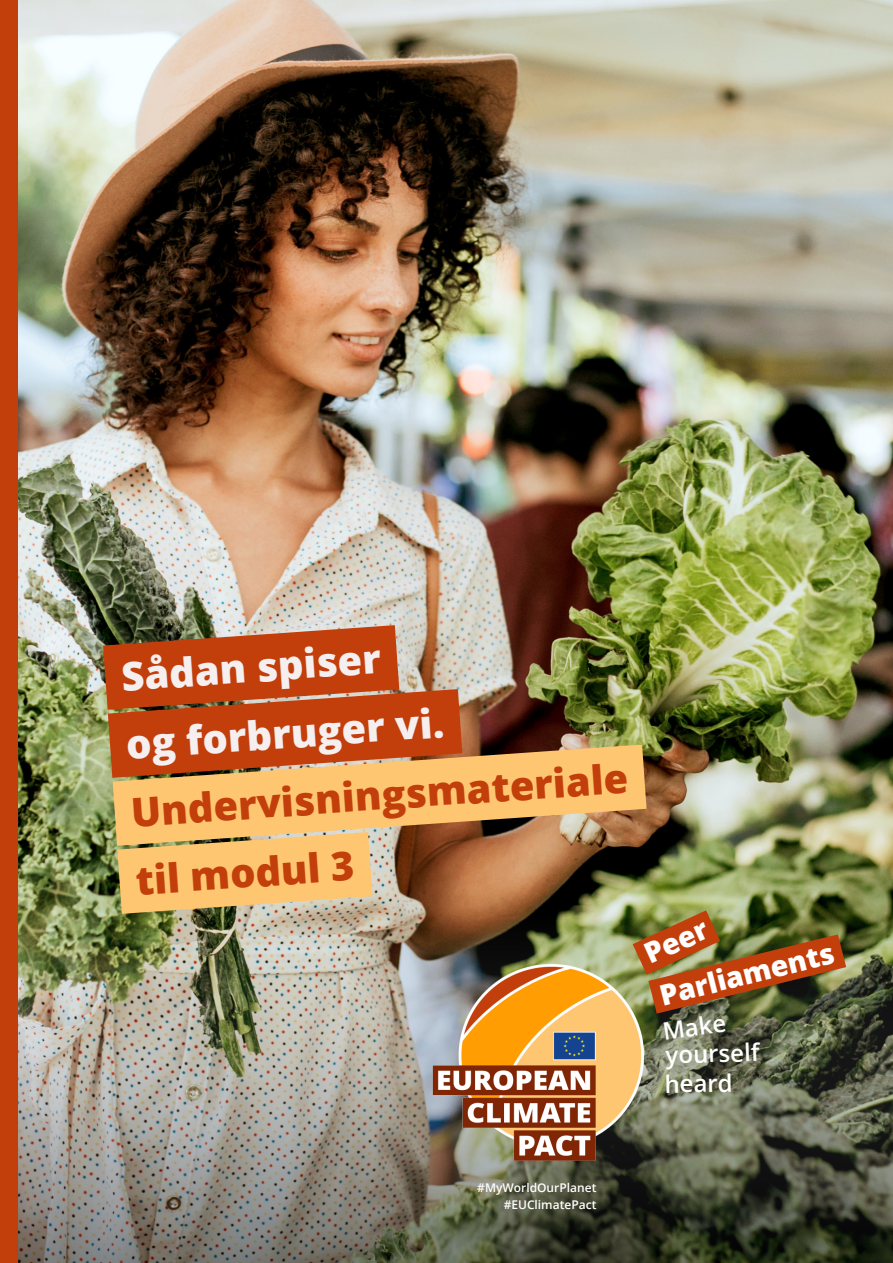
<style>
.page{position:relative;width:893px;height:1263px;background:#fff}
.page>*{position:absolute;margin:0;border:0;box-sizing:border-box;transform-origin:0 0}
.t1{font:800 39.9px "Open Sans";color:#c23f0c}
.t2{font:800 39.9px "Open Sans";color:#f6efef}
.t3{font:800 28.5px "Open Sans";color:#fff}
.t4{font:600 24px "Open Sans";color:#fff}
.t5{font:600 12px "Open Sans";color:#fff}
</style>
<div class="page">
<img style="left:17px;top:0;width:876px;height:901px">
<img style="left:17px;top:901px;width:876px;height:362px">
<svg style="left:103px;top:625px;width:359px;height:153px;background:#bb5225"></svg>
<svg style="left:113px;top:744px;width:534px;height:102px;background:#df9f5b"></svg>
<svg style="left:117px;top:832px;width:256px;height:82px;background:#efbf75"></svg>
<img style="left:633px;top:910px;width:213px;height:103px">
<img style="left:416px;top:948px;width:245px;height:224px">
<div style="left:0;top:0;width:17px;height:1263px;background:#c23f0c"></div>
<p class="t2" style="left:119px;top:646px;width:262px;rotate:-4deg">Sådan spiser</p>
<p class="t2" style="left:124px;top:714px;width:320px;rotate:-4deg">og forbruger vi.</p>
<p class="t1" style="left:129px;top:782px;width:500px;rotate:-4deg">Undervisningsmateriale</p>
<p class="t1" style="left:134px;top:850px;width:220px;rotate:-4deg">til modul 3</p>
<p class="t3" style="left:637px;top:935px;width:68px;rotate:-25deg">Peer</p>
<p class="t3" style="left:655px;top:974px;width:180px;rotate:-14deg">Parliaments</p>
<p class="t4" style="left:660px;top:1015px;width:65px;rotate:-8deg">Make</p>
<p class="t4" style="left:665px;top:1038px;width:96px;rotate:-2deg">yourself</p>
<p class="t4" style="left:664px;top:1067px;width:70px;rotate:-1deg">heard</p>
<p class="t5" style="left:477px;top:1180px;width:121px">#MyWorldOurPlanet</p>
<p class="t5" style="left:504px;top:1196px;width:94px">#EUClimatePact</p>
</div>
